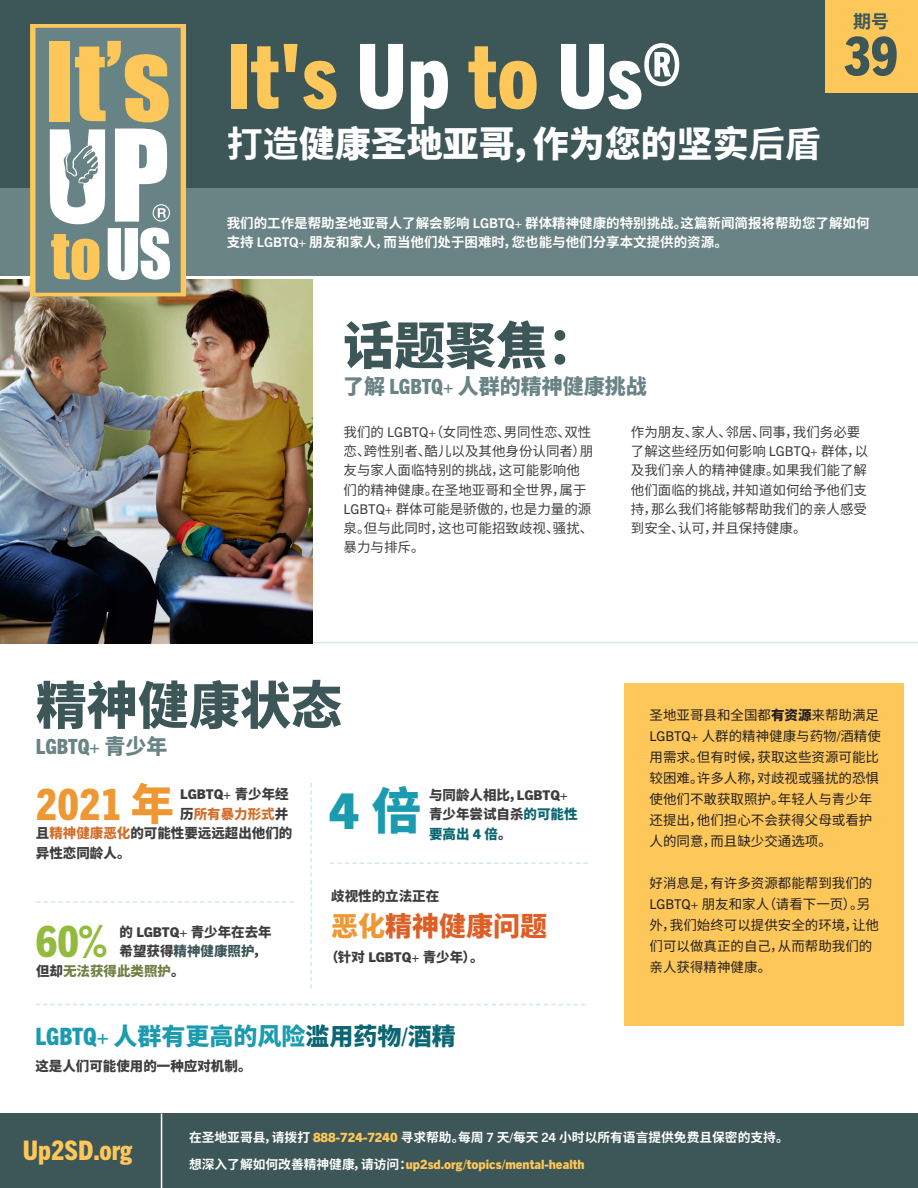
<style>
.page{position:relative;width:918px;height:1188px;background:#fff}
.page>*{position:absolute;margin:0;border:0;box-sizing:border-box;transform-origin:0 0}
.t1{font:800 condensed 90px "Trade Gothic Next LT Pro";color:#fec75a}
.t2{font:800 condensed 54px "Trade Gothic Next LT Pro";color:#3d5657}
.t3{font:900 51px "Noto Sans CJ Ksc";color:#3d5657}
.t4{font:800 49.5px "Trade Gothic Next LT Pro";color:#1b9baf}
.t5{font:800 condensed 43.35px "Trade Gothic Next LT Pro";color:#ef9733}
.t6{font:800 condensed 43.35px "Trade Gothic Next LT Pro";color:#92bb3d}
.t7{font:900 36px "Noto Sans CJ Ksc";color:#fff}
.Resource_number{font:800 condensed 27px "Trade Gothic Next LT Pro";color:#fec75a}
.t8{font:900 27px "Noto Sans CJ Ksc";color:#dd5f26}
.t9{font:900 24px "Noto Sans CJ Ksc";color:#1b9baf}
.t10{font:900 21px "Noto Sans CJ Ksc";color:#6a8385}
.t11{font:800 condensed 21px "Trade Gothic Next LT Pro";color:#6a8385}
.t12{font:700 18px "Noto Sans CJ Ksc";color:#3d5657}
.t13{font:13.5px/19.2px "Noto Sans CJ Ksc";color:#3e3e3f}
.Body{font:13.5px/21px "Noto Sans CJ Ksc";color:#231f20}
.t14{font:900 13.5px/19.5px "Noto Sans CJ Ksc";color:#3e3e3f}
.Body-2{font:700 13.5px/19.2px "Noto Sans CJ Ksc";color:#fff}
.t15{font:900 13.5px "Noto Sans CJ Ksc";color:#3d5657}
.t16{font:900 13.5px "Noto Sans CJ Ksc";color:#718145}
.t17{font:800 13.5px "Trade Gothic Next LT Pro";color:#3e3e3f}
.t18{font:900 13.5px "Noto Sans CJ Ksc";color:#d26f2a}
.t19{font:700 12.75px "Noto Sans CJ Ksc";color:#fff}
.t20{font:800 12.75px "Trade Gothic Next LT Pro";color:#fec75a}
.s1{color:#fff}
.s2{font-weight:700}
.s3{font-family:"Trade Gothic Next LT Pro"}
.s4{font-family:"Trade Gothic Next LT Pro";font-weight:800;font-stretch:condensed}
.s5{font-family:"Noto Sans CJ Ksc";font-weight:900;font-stretch:normal}
.s6{font-family:"Noto Sans CJ Ksc";font-weight:900}
.s7{color:#3e3e3f}
.s8{color:#d26f2a}
.s9{font-family:"Trade Gothic Next LT Pro";font-weight:800}
.s10{color:#0a6672}
.s11{font-family:"Trade Gothic Next LT Pro";font-weight:800;color:#0a6672}
.s12{color:#ef9733}
.s13{color:#0b6673}
.s14{font-family:"Trade Gothic Next LT Pro";font-weight:800;font-stretch:condensed;color:#0b6673}
.s15{font-weight:900}
.s16{font-family:"Trade Gothic Next LT Pro";font-weight:800;color:#fec75a}
.s17{font-family:"Noto Sans CJ Ksc";font-weight:700;color:#fff}
</style>
<div class="page">
<hr style="left:0;top:642px;width:918px;height:1px;background:#d3eaeb">
<div style="left:0;top:0;width:918px;height:190px;background:#3d5657"></div>
<div style="left:0;top:188px;width:918px;height:88px;background:#6a8385"></div>
<img style="left:0;top:280px;width:313px;height:363px">
<svg style="left:30px;top:24px;width:156px;height:272px;background:#b0b095"></svg>
<svg style="left:36px;top:901px;width:258px;height:2px"></svg>
<svg style="left:35px;top:1004px;width:551px;height:1px"></svg>
<svg style="left:330px;top:862px;width:258px;height:2px"></svg>
<svg style="left:310px;top:783px;width:2px;height:206px"></svg>
<div style="left:624px;top:683px;width:280px;height:343px;background:#fec75a"></div>
<div style="left:0;top:1114px;width:918px;height:74px;background:#3d5657"></div>
<hr style="left:161px;top:1114px;width:1px;height:74px;background:#fff">
<div style="left:826px;top:0;width:92px;height:92px;background:#fec75a"></div>
<p class="t1" style="left:227px;top:15px;width:456px">It's <span class="s1">Up</span> to <span class="s1">Us®</span></p>
<p class="t7" style="left:227px;top:123px;width:596px"><span class="s2">打造</span>健康圣地亚哥，作为您的坚实<span class="s2">后盾</span></p>
<p class="t12" style="left:853px;top:11px;width:37px">期号</p>
<p class="t2" style="left:844px;top:19px;width:55px">39</p>
<p class="Body-2" style="left:227px;top:214px;width:644px">我们的工作是帮助圣地亚哥人了解会影响 <span class="s3">LGBTQ+</span> 群体精神健康的特别挑战。这篇新闻简报将帮助您了解如何支持 <span class="s3">LGBTQ+</span> 朋友和家人，而当他们处于困难时，您也能与他们分享本文提供的资源。</p>
<p class="t3" style="left:343px;top:317px;width:256px">话题聚焦：</p>
<p class="t10" style="left:343px;top:375px;width:305px">了解 <span class="s4">LGBTQ+</span> 人群的精神健康挑战</p>
<p class="t13" style="left:344px;top:423px;width:251px">我们的 <span class="s3">LGBTQ+</span>（女同性恋、男同性恋、双性恋、跨性别者、酷儿以及其他身份认同者）朋友与家人面临特别的挑战，这可能影响他们的精神健康。在圣地亚哥和全世界，属于<br><span class="s3">LGBTQ+</span> 群体可能是骄傲的，也是力量的源泉。但与此同时，这也可能招致歧视、骚扰、暴力与排斥。</p>
<p class="t13" style="left:631px;top:423px;width:239px">作为朋友、家人、邻居、同事，我们务必要了解这些经历如何影响 <span class="s3">LGBTQ+</span> 群体，以及我们亲人的精神健康。如果我们能了解他们面临的挑战，并知道如何给予他们支持，那么我们将能够帮助我们的亲人感受到安全、认可，并且保持健康。</p>
<p class="t3" style="left:36px;top:677px;width:308px">精神健康状态</p>
<p class="t11" style="left:36px;top:732px;width:133px">LGBTQ+ <span class="s5">青少年</span></p>
<p class="t5" style="left:36px;top:775px;width:140px">2021 <span class="s5">年</span></p>
<p class="t17" style="left:180px;top:785px;width:110px">LGBTQ+ <span class="s6">青少年经</span></p>
<p class="t18" style="left:180px;top:806px;width:110px"><span class="s7">历</span>所有暴力形式<span class="s7">并</span></p>
<p class="t14" style="left:36px;top:824px;width:258px">且<span class="s8">精神健康恶化</span>的可能性要远远超出他们的</p>
<p class="t14" style="left:36px;top:843px;width:96px">异性恋同龄人。</p>
<p class="t6" style="left:36px;top:911px;width:73px">60%</p>
<p class="t14" style="left:120px;top:922px;width:154px">的 <span class="s9">LGBTQ+</span> 青少年在去年</p>
<p class="t15" style="left:120px;top:943px;width:148px"><span class="s7">希望获得</span>精神健康照护<span class="s7">，</span></p>
<p class="t16" style="left:36px;top:963px;width:150px"><span class="s7">但却</span>无法获得此类照护<span class="s7">。</span></p>
<p class="t4" style="left:330px;top:776px;width:93px">4 <span class="s6">倍</span></p>
<p class="t14" style="left:429px;top:785px;width:150px">与同龄人相比，<span class="s9">LGBTQ+</span>青少年尝试自杀<span class="s10">的可能性要高出</span> <span class="s11">4</span> <span class="s10">倍</span>。</p>
<p class="t14" style="left:331px;top:887px;width:110px">歧视性的立法正在</p>
<p class="t8" style="left:331px;top:911px;width:218px"><span class="s12">恶化</span>精神健康问题</p>
<p class="t14" style="left:325px;top:948px;width:160px">（针对 <span class="s9">LGBTQ+</span> 青少年）。</p>
<p class="t9" style="left:35px;top:1023px;width:422px"><span class="s4">LGBTQ+</span> 人群有更高的风险<span class="s13">滥用药物</span><span class="s14">/</span><span class="s13">酒精</span></p>
<p class="t14" style="left:35px;top:1057px;width:218px">这是人们可能使用的一种应对机制。</p>
<p class="Body" style="left:650px;top:705px;width:233px">圣地亚哥县和全国都<span class="s15">有资源</span>来帮助满足<br><span class="s3">LGBTQ+</span> 人群的精神健康与药物<span class="s3">/</span>酒精使用需求。但有时候，获取这些资源可能比较困难。许多人称，对歧视或骚扰的恐惧使他们不敢获取照护。年轻人与青少年还提出，他们担心不会获得父母或看护人的同意，而且缺少交通选项。</p>
<p class="Body" style="left:650px;top:873px;width:231px">好消息是，有许多资源都能帮到我们的<br><span class="s3">LGBTQ+</span> 朋友和家人（请看下一页）。另外，我们始终可以提供安全的环境，让他们可以做真正的自己，从而帮助我们的亲人获得精神健康。</p>
<p class="Resource_number" style="left:23px;top:1132px;width:111px">Up2SD.org</p>
<p class="t19" style="left:189px;top:1130px;width:601px">在圣地亚哥县，请拨打 <span class="s16">888-724-7240</span> 寻求帮助。每周 <span class="s3">7</span> 天<span class="s3">/</span>每天 <span class="s3">24</span> 小时以所有语言提供免费且保密的支持。</p>
<p class="t20" style="left:189px;top:1155px;width:397px"><span class="s17">想深入了解如何改善精神健康，请访问：</span>up2sd.org/topics/mental-health</p>
</div>
